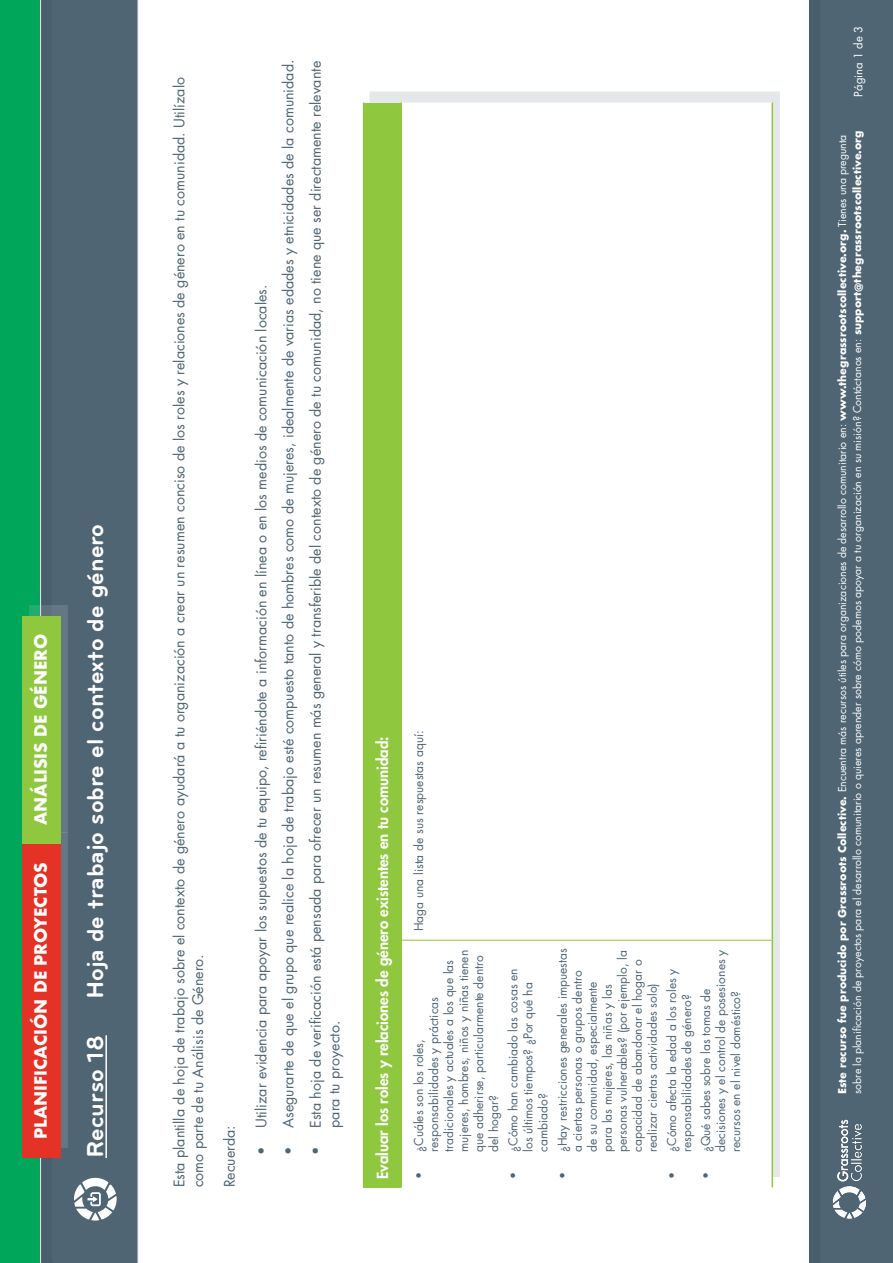
<style>
.page{position:relative;width:893px;height:1263px;background:#fff}
.page>*{position:absolute;margin:0;border:0;box-sizing:border-box;transform-origin:0 0}
.t1{font:700 24px "Bryant";color:#fff}
.t2{font:700 16.5px "Futura";letter-spacing:-.005em;color:#fff}
.t3{font:800 15px "Futura";color:#fff}
.t4{font:14.25px/18.8px "Futura";color:#4f6574}
.t5{font:12px/15px "Futura";color:#4f6574}
.t6{font:11.25px "Futura";color:#fff}
.t7{font:10.5px/15px "Futura";color:#fff}
.s1{font-weight:700}
</style>
<div class="page">
<div style="left:37px;top:0;width:102px;height:1263px;background:#4f6574"></div>
<div style="left:0;top:0;width:40px;height:1263px;background:#00a65a"></div>
<div style="left:807px;top:0;width:86px;height:1263px;background:#4f6574"></div>
<hr style="left:105px;top:1035px;width:2px;height:123px;background:#fff">
<img style="left:832px;top:1119px;width:34px;height:100px">
<svg style="left:74px;top:1178px;width:43px;height:42px"></svg>
<div style="left:370px;top:92px;width:410px;height:1085px;background:#bcc5c9;opacity:.4"></div>
<div style="left:364px;top:103px;width:37px;height:1084px;background:#8fc73e"></div>
<svg style="left:402px;top:103px;width:369px;height:1074px"></svg>
<hr style="left:363px;top:940px;width:1px;height:247px;background:#8fc73e">
<hr style="left:363px;top:103px;width:1px;height:837px;background:#8fc73e">
<hr style="left:400px;top:940px;width:2px;height:247px;background:#8fc73e">
<hr style="left:400px;top:103px;width:2px;height:837px;background:#8fc73e">
<hr style="left:771px;top:940px;width:2px;height:247px;background:#8fc73e">
<hr style="left:771px;top:103px;width:2px;height:837px;background:#8fc73e">
<hr style="left:389px;top:940px;width:383px;height:1px;background:#8fc73e">
<div style="left:29px;top:832px;width:38px;height:315px;background:#bcc5c9;opacity:.2"></div>
<div style="left:22px;top:843px;width:38px;height:315px;background:#e53226"></div>
<div style="left:29px;top:605px;width:38px;height:228px;background:#bcc5c9;opacity:.2"></div>
<div style="left:22px;top:616px;width:38px;height:227px;background:#8fc73e"></div>
<h2 class="t2" style="left:29px;top:825px;width:192px;rotate:-90deg">ANÁLISIS DE GÉNERO</h2>
<h2 class="t2" style="left:29px;top:1139px;width:278px;rotate:-90deg">PLANIFICACIÓN DE PROYECTOS</h2>
<h1 class="t1" style="left:82px;top:999px;width:477px;rotate:-90deg">Hoja de trabajo sobre el contexto de género</h1>
<h1 class="t1" style="left:82px;top:1158px;width:124px;rotate:-90deg">Recurso 18</h1>
<p class="t4" style="left:170px;top:1187px;width:1112px;rotate:-90deg">Esta plantilla de hoja de trabajo sobre el contexto de género ayudará a tu organización a crear un resumen conciso de los roles y relaciones de género en tu comunidad. Utilízalo como parte de tu Análisis de Género.</p>
<p class="t4" style="left:220px;top:1187px;width:64px;rotate:-90deg">Recuerda:</p>
<p class="t4" style="left:252px;top:1155px;width:872px;rotate:-90deg">• Utilizar evidencia para apoyar los supuestos de tu equipo, refiriéndote a información en línea o en los medios de comunicación locales.</p>
<p class="t4" style="left:279px;top:1155px;width:1097px;rotate:-90deg">• Asegurarte de que el grupo que realice la hoja de trabajo esté compuesto tanto de hombres como de mujeres, idealmente de varias edades y etnicidades de la comunidad.</p>
<p class="t4" style="left:306px;top:1128px;width:1068px;text-indent:-27px;rotate:-90deg">• Esta hoja de verificación está pensada para ofrecer un resumen más general y transferible del contexto de género de tu comunidad, no tiene que ser directamente relevante para tu proyecto.</p>
<p class="t3" style="left:373px;top:1179px;width:444px;rotate:-90deg">Evaluar los roles y relaciones de género existentes en tu comunidad:</p>
<p class="t5" style="left:411px;top:931px;width:202px;rotate:-90deg">Haga una lista de sus respuestas aquí:</p>
<p class="t5" style="left:411px;top:1152px;width:203px;text-indent:-27px;rotate:-90deg">• ¿Cuáles son los roles, responsabilidades y prácticas tradicionales y actuales a los que las mujeres, hombres, niños y niñas tienen que adherirse, particularmente dentro del hogar?</p>
<p class="t5" style="left:506px;top:1152px;width:185px;text-indent:-27px;rotate:-90deg">• ¿Cómo han cambiado las cosas en los últimos tiempos? ¿Por qué ha cambiado?</p>
<p class="t5" style="left:555px;top:1152px;width:205px;text-indent:-27px;rotate:-90deg">• ¿Hay restricciones generales impuestas a ciertas personas o grupos dentro<br>de su comunidad, especialmente<br>para las mujeres, las niñas y las personas vulnerables? (por ejemplo, la capacidad de abandonar el hogar o realizar ciertas actividades solo)</p>
<p class="t5" style="left:698px;top:1152px;width:204px;text-indent:-27px;rotate:-90deg">• ¿Qué sabes sobre las tomas de decisiones y el control de posesiones y recursos en el nivel doméstico?</p>
<p class="t5" style="left:664px;top:1179px;width:212px;text-align:center;rotate:-90deg">• ¿Cómo afecta la edad a los roles y responsabilidades de género?</p>
<p class="t6" style="left:851px;top:97px;width:72px;rotate:-90deg">Página 1 de 3</p>
<p class="t7" style="left:835px;top:1094px;width:965px;rotate:-90deg"><span class="s1">Este recurso fue producido por Grassroots Collective.</span> Encuentra más recursos útiles para organizaciones de desarrollo comunitario en: <span class="s1">www.thegrassrootscollective.org.</span> Tienes una pregunta sobre la planificación de proyectos para el desarrollo comunitario o quieres aprender sobre cómo podemos apoyar a tu organización en su misión? Contáctanos en: <span class="s1">support@thegrassrootscollective.org</span></p>
</div>
